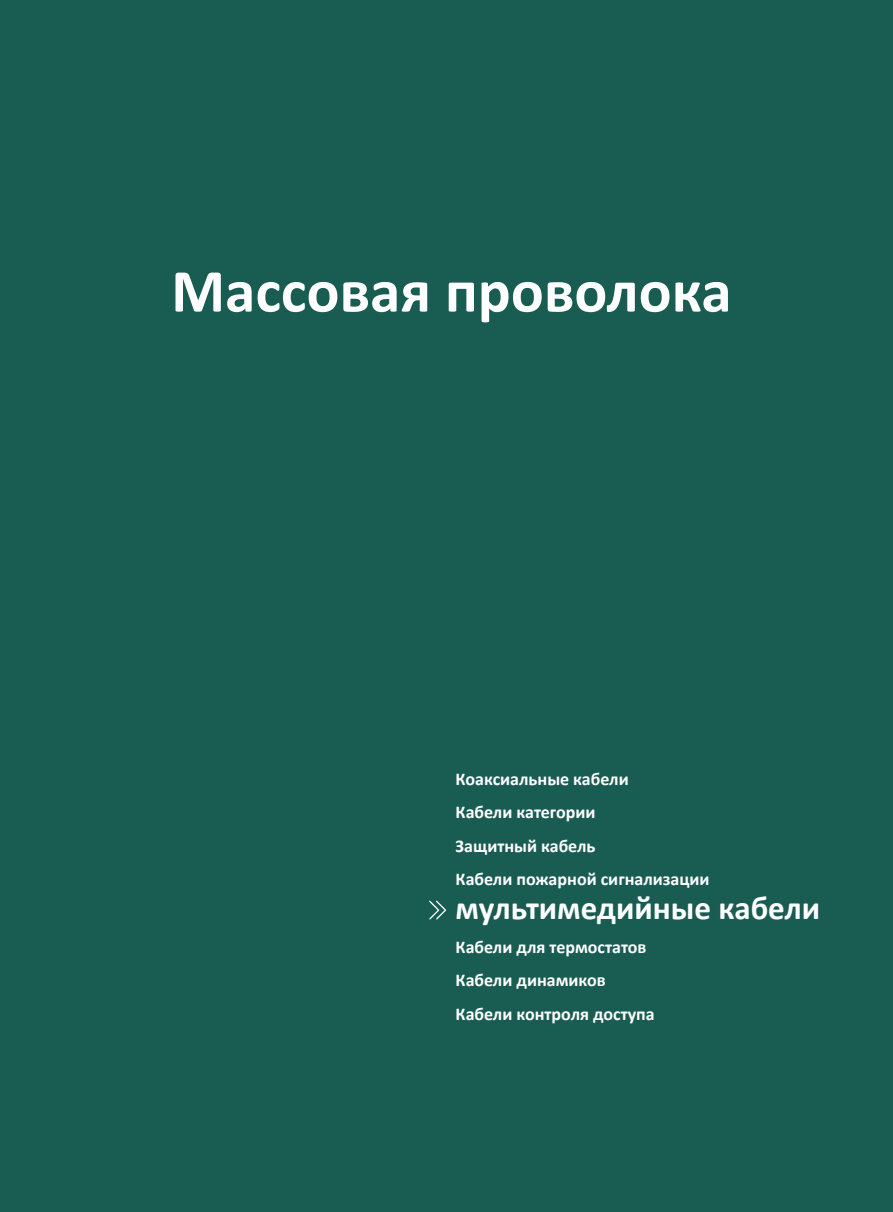
<style>
.page{position:relative;width:893px;height:1212px;background:#195d52}
.page>*{position:absolute;margin:0;border:0;box-sizing:border-box;transform-origin:0 0}
.t1{font:700 61.5px "Calibri";color:#fff}
.t2{font:700 33px "Calibri";color:#fff}
.t3{font:700 18px/33.6px "Calibri";color:#fff}
</style>
<div class="page">
<svg style="left:429px;top:900px;width:17px;height:19px"></svg>
<h1 class="t1" style="left:171px;top:252px;width:562px">Массовая проволока</h1>
<p class="t3" style="left:456px;top:762px;width:255px">Коаксиальные кабели<br>Кабели категории<br>Защитный кабель<br>Кабели пожарной сигнализации</p>
<h2 class="t2" style="left:456px;top:887px;width:366px">мультимедийные кабели</h2>
<p class="t3" style="left:456px;top:930px;width:201px">Кабели для термостатов<br>Кабели динамиков<br>Кабели контроля доступа</p>
</div>
